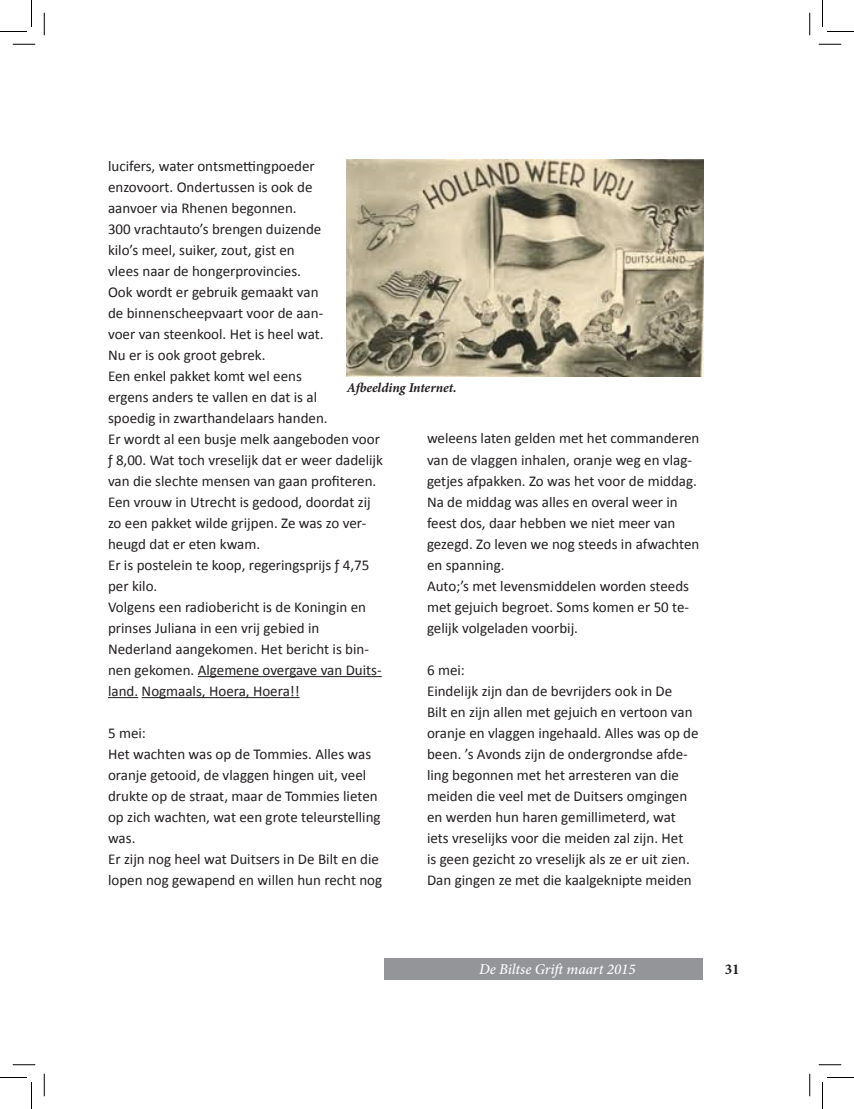
<style>
.page{position:relative;width:854px;height:1109px;background:#fff}
.page>*{position:absolute;margin:0;border:0;box-sizing:border-box;transform-origin:0 0}
.t1{font:15px/21px "Calibri";color:#231f20}
.t2{font:italic 500 15px "Minion Pro";letter-spacing:-.005em;color:#fff}
.t3{font:700 15px "Minion Pro";color:#231f20}
.t4{font:italic 700 13.5px "Minion Pro";letter-spacing:-.005em;color:#231f20}
</style>
<div class="page">
<div style="left:384px;top:958px;width:319px;height:22px;background:#939598"></div>
<hr style="left:198px;top:676px;width:184px;height:1px;background:#231f20">
<hr style="left:108px;top:697px;width:30px;height:1px;background:#231f20">
<hr style="left:142px;top:697px;width:158px;height:1px;background:#231f20">
<img style="left:347px;top:160px;width:356px;height:216px">
<svg style="left:13px;top:44px;width:22px;height:1px"></svg>
<svg style="left:819px;top:44px;width:22px;height:1px"></svg>
<svg style="left:13px;top:1064px;width:22px;height:1px"></svg>
<svg style="left:819px;top:1064px;width:22px;height:1px"></svg>
<svg style="left:44px;top:13px;width:1px;height:22px"></svg>
<svg style="left:44px;top:1074px;width:1px;height:22px"></svg>
<svg style="left:809px;top:13px;width:1px;height:22px"></svg>
<svg style="left:809px;top:1074px;width:1px;height:22px"></svg>
<svg style="left:0;top:0;width:32px;height:32px"></svg>
<svg style="left:0;top:1077px;width:32px;height:32px"></svg>
<svg style="left:822px;top:0;width:32px;height:32px"></svg>
<svg style="left:822px;top:1077px;width:32px;height:32px"></svg>
<p class="t1" style="left:108px;top:155px;width:276px">lucifers, water ontsmettingpoeder enzovoort. Ondertussen is ook de<br>aanvoer via Rhenen begonnen.<br>300 vrachtauto’s brengen duizende<br>kilo’s meel, suiker, zout, gist en<br>vlees naar de hongerprovincies.<br>Ook wordt er gebruik gemaakt van<br>de binnenscheepvaart voor de aan-<br>voer van steenkool. Het is heel wat.<br>Nu er is ook groot gebrek.<br>Een enkel pakket komt wel eens<br>ergens anders te vallen en dat is al<br>spoedig in zwarthandelaars handen.<br>Er wordt al een busje melk aangeboden voor ƒ 8,00. Wat toch vreselijk dat er weer dadelijk van die slechte mensen van gaan profiteren.<br>Een vrouw in Utrecht is gedood, doordat zij zo een pakket wilde grijpen. Ze was zo ver&shy;heugd dat er eten kwam.<br>Er is postelein te koop, regeringsprijs ƒ 4,75 per kilo.<br>Volgens een radiobericht is de Koningin en prinses Juliana in een vrij gebied in Nederland aangekomen. Het bericht is bin&shy;nen gekomen. Algemene overgave van Duits&shy;land. Nogmaals, Hoera, Hoera!!</p>
<p class="t1" style="left:108px;top:722px;width:276px">5 mei:<br>Het wachten was op de Tommies. Alles was oranje getooid, de vlaggen hingen uit, veel drukte op de straat, maar de Tommies lieten op zich wachten, wat een grote teleurstelling was.<br>Er zijn nog heel wat Duitsers in De Bilt en die lopen nog gewapend en willen hun recht nog</p>
<p class="t4" style="left:347px;top:379px;width:111px">Afbeelding Internet.</p>
<p class="t1" style="left:427px;top:428px;width:274px">weleens laten gelden met het commanderen van de vlaggen inhalen, oranje weg en vlag&shy;getjes afpakken. Zo was het voor de middag.<br>Na de middag was alles en overal weer in feest dos, daar hebben we niet meer van gezegd. Zo leven we nog steeds in afwachten en spanning.<br>Auto;’s met levensmiddelen worden steeds met gejuich begroet. Soms komen er 50 te&shy;gelijk volgeladen voorbij.</p>
<p class="t1" style="left:427px;top:659px;width:273px">6 mei:<br>Eindelijk zijn dan de bevrijders ook in De<br>Bilt en zijn allen met gejuich en vertoon van oranje en vlaggen ingehaald. Alles was op de been. ’s Avonds zijn de ondergrondse afde&shy;ling begonnen met het arresteren van die meiden die veel met de Duitsers omgingen en werden hun haren gemillimeterd, wat iets vreselijks voor die meiden zal zijn. Het<br>is geen gezicht zo vreselijk als ze er uit zien.<br>Dan gingen ze met die kaalgeknipte meiden</p>
<p class="t2" style="left:479px;top:959px;width:158px">De Biltse Grift maart 2015</p>
<p class="t3" style="left:725px;top:958px;width:16px">31</p>
</div>
